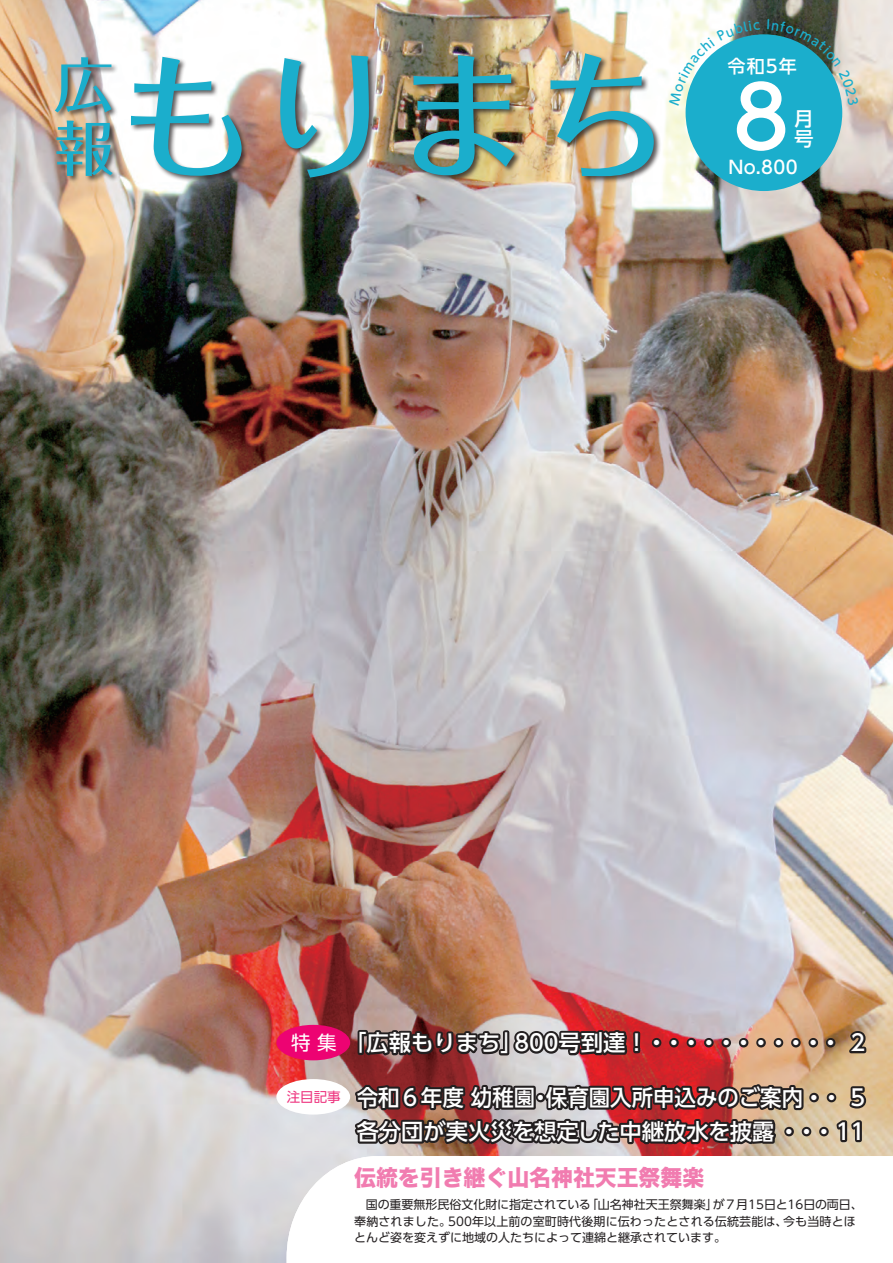
<style>
.page{position:relative;width:893px;height:1263px;background:#fff}
.page>*{position:absolute;margin:0;border:0;box-sizing:border-box;transform-origin:0 0}
.t1{font:500 84.3px "UD Shin Go Pr 6";color:#fff}
.t2{font:500 22.35px/34px "UD Shin Go Pr 6";color:#fff;scale:.96 1}
.t3{font:500 22.35px "UD Shin Go Pr 6";color:#fff}
.t4{font:22.35px "Hira Kaku Std W8";color:#f17cb0}
.t5{font:19.5px "UD Shin Go Pr 6";color:#fff}
.t6{font:500 19.5px/20.7px "UD Shin Go Pr 6";color:#fff}
.t7{font:500 18px "UD Shin Go Pr 6";letter-spacing:.045em;color:#fff}
.t8{font:13.5px "UD Shin Go Pr 6";color:#ee337e}
.t9{font:12px/16.5px "UD Shin Go Pr 6";color:#231f20}
</style>
<div class="page">
<img style="left:0;top:0;width:893px;height:1263px">
<svg style="left:287px;top:1156px;width:606px;height:107px"></svg>
<svg style="left:355px;top:1027px;width:275px;height:33px"></svg>
<div style="left:633px;top:1031px;width:7px;height:17px;border:4px solid #231f20"></div>
<div style="left:633px;top:1046px;width:7px;height:7px;border:4px solid #231f20"></div>
<div style="left:652px;top:1038px;width:9px;height:9px;border:4px solid #231f20;border-radius:50%"></div>
<div style="left:669px;top:1038px;width:10px;height:9px;border:4px solid #231f20;border-radius:50%"></div>
<div style="left:687px;top:1038px;width:9px;height:9px;border:4px solid #231f20;border-radius:50%"></div>
<div style="left:704px;top:1038px;width:10px;height:9px;border:4px solid #231f20;border-radius:50%"></div>
<div style="left:721px;top:1038px;width:10px;height:9px;border:4px solid #231f20;border-radius:50%"></div>
<div style="left:739px;top:1038px;width:9px;height:9px;border:4px solid #231f20;border-radius:50%"></div>
<div style="left:756px;top:1038px;width:10px;height:9px;border:4px solid #231f20;border-radius:50%"></div>
<div style="left:774px;top:1038px;width:9px;height:9px;border:4px solid #231f20;border-radius:50%"></div>
<div style="left:791px;top:1038px;width:10px;height:9px;border:4px solid #231f20;border-radius:50%"></div>
<div style="left:808px;top:1038px;width:10px;height:9px;border:4px solid #231f20;border-radius:50%"></div>
<div style="left:826px;top:1038px;width:9px;height:9px;border:4px solid #231f20;border-radius:50%"></div>
<svg style="left:841px;top:1029px;width:27px;height:26px"></svg>
<div style="left:809px;top:1093px;width:10px;height:9px;border:4px solid #231f20;border-radius:50%"></div>
<div style="left:827px;top:1093px;width:9px;height:9px;border:4px solid #231f20;border-radius:50%"></div>
<svg style="left:846px;top:1084px;width:22px;height:27px"></svg>
<svg style="left:351px;top:1074px;width:455px;height:76px"></svg>
<div style="left:784px;top:1127px;width:10px;height:9px;border:4px solid #231f20;border-radius:50%"></div>
<div style="left:802px;top:1127px;width:9px;height:9px;border:4px solid #231f20;border-radius:50%"></div>
<div style="left:819px;top:1127px;width:10px;height:9px;border:4px solid #231f20;border-radius:50%"></div>
<svg style="left:833px;top:1117px;width:31px;height:27px"></svg>
<div style="left:276px;top:1025px;width:74px;height:35px;background:#ed0372;border-radius:50%"></div>
<div style="left:276px;top:1079px;width:74px;height:35px;background:#fff;border-radius:50%"></div>
<div style="left:54px;top:52px;width:607px;height:133px;background:#231f20;opacity:.75"></div>
<svg style="left:131px;top:57px;width:111px;height:119px"></svg>
<img style="left:280px;top:55px;width:89px;height:123px">
<img style="left:413px;top:55px;width:102px;height:120px">
<img style="left:550px;top:53px;width:104px;height:123px">
<svg style="left:55px;top:57px;width:57px;height:55px"></svg>
<img style="left:56px;top:121px;width:57px;height:55px">
<div style="left:686px;top:34px;width:156px;height:157px;background:#1baecc;border-radius:50%"></div>
<svg style="left:669px;top:21px;width:91px;height:84px"></svg>
<svg style="left:767px;top:19px;width:92px;height:86px"></svg>
<h3 class="t7" style="left:727px;top:51px;width:71px">令和5年</h3>
<h1 class="t1" style="left:733px;top:49px;width:58px">8</h1>
<h3 class="t6" style="left:794px;top:107px;width:20px">月号</h3>
<h3 class="t7" style="left:728px;top:153px;width:71px">No.800</h3>
<h3 class="t5" style="left:291px;top:1027px;width:47px">特 集</h3>
<p class="t8" style="left:287px;top:1086px;width:55px">注目記事</p>
<h2 class="t3" style="left:344px;top:1024px;width:523px">「広報もりまち」800号到達！・・・・・・・・・・・ 2</h2>
<h2 class="t2" style="left:357px;top:1080px;width:531px">令和６年度幼稚園・保育園入所申込みのご案内・・ 5各分団が実火災を想定した中継放水を披露・・・11</h2>
<h2 class="t4" style="left:354px;top:1165px;width:352px">伝統を引き継ぐ山名神社天王祭舞楽</h2>
<p class="t9" style="left:354px;top:1196px;width:510px">　国の重要無形民俗文化財に指定されている「山名神社天王祭舞楽」が７月15日と16日の両日、奉納されました。500年以上前の室町時代後期に伝わったとされる伝統芸能は、今も当時とほとんど姿を変えずに地域の人たちによって連綿と継承されています。</p>
</div>
